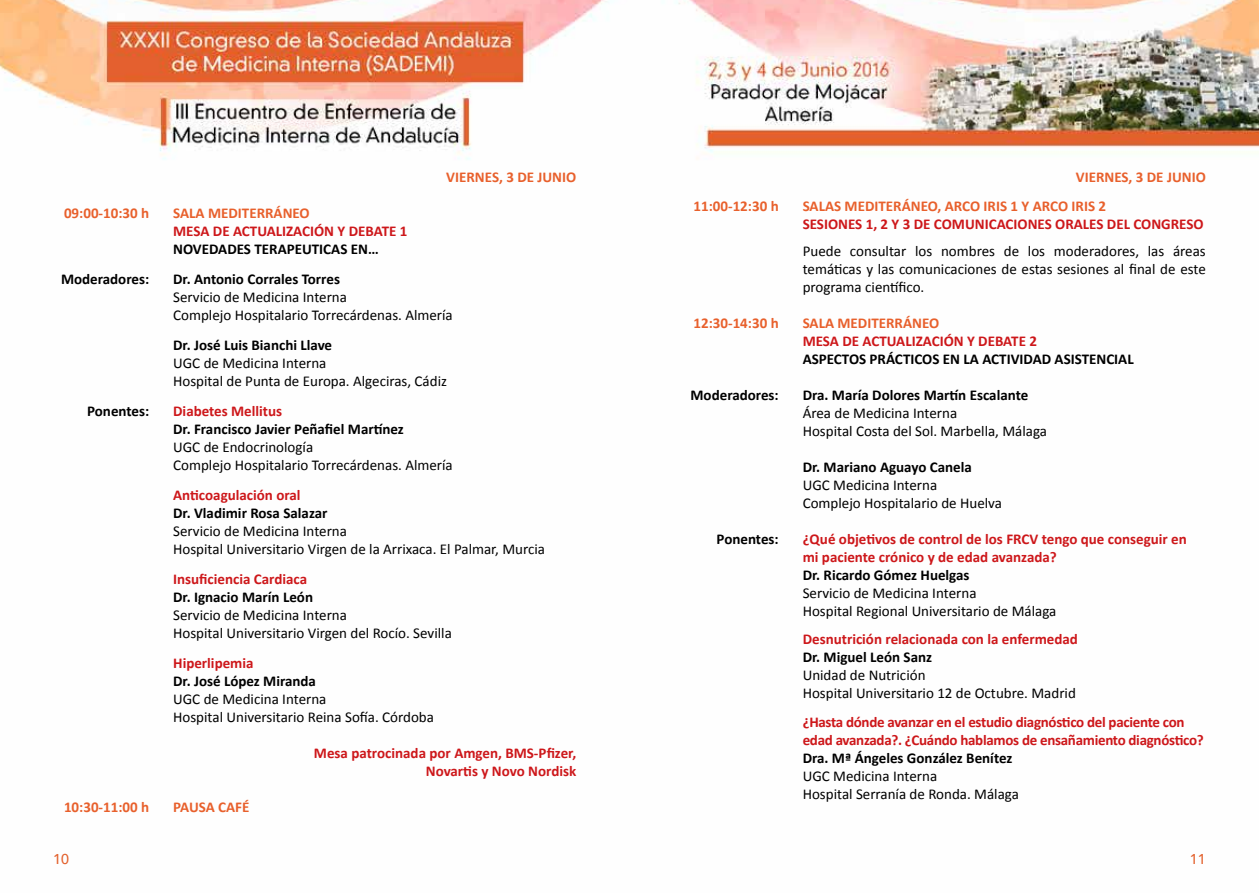
<style>
.page{position:relative;width:1259px;height:893px;background:#fff}
.page>*{position:absolute;margin:0;border:0;box-sizing:border-box;transform-origin:0 0}
.t1{font:15px/18px "Calibri";color:#000}
.t2{font:700 15px "Calibri";color:#000}
.t3{font:700 15px/18px "Calibri";color:#cd171a;text-align:right}
.t4{font:700 15px "Calibri";color:#e8602c}
.t5{font:700 15px/18px "Calibri";letter-spacing:-.02em;color:#cd171a}
.t6{font:500 14.25px "Avenir";color:#e3612d}
</style>
<div class="page">
<img style="left:0;top:0;width:1259px;height:160px">
<p class="t4" style="left:446px;top:168px;width:131px">VIERNES, 3 DE JUNIO</p>
<p class="t4" style="left:64px;top:204px;width:87px">09:00-10:30 h</p>
<p class="t4" style="left:173px;top:204px;width:138px">SALA MEDITERRÁNEO</p>
<p class="t3" style="left:173px;top:222px;width:236px">MESA DE ACTUALIZACIÓN Y DEBATE 1</p>
<p class="t2" style="left:173px;top:240px;width:207px">NOVEDADES TERAPEUTICAS EN…</p>
<p class="t2" style="left:61px;top:270px;width:90px">Moderadores:</p>
<p class="t2" style="left:173px;top:270px;width:168px">Dr. Antonio Corrales Torres</p>
<p class="t1" style="left:173px;top:288px;width:281px">Servicio de Medicina Interna<br>Complejo Hospitalario Torrecárdenas. Almería</p>
<p class="t2" style="left:173px;top:336px;width:160px">Dr. José Luis Bianchi Llave</p>
<p class="t1" style="left:173px;top:354px;width:275px">UGC de Medicina Interna<br>Hospital de Punta de Europa. Algeciras, Cádiz</p>
<p class="t2" style="left:87px;top:402px;width:64px">Ponentes:</p>
<p class="t3" style="left:173px;top:402px;width:110px">Diabetes Mellitus</p>
<p class="t2" style="left:173px;top:420px;width:232px">Dr. Francisco Javier Peñafiel Martínez</p>
<p class="t1" style="left:173px;top:438px;width:281px">UGC de Endocrinología<br>Complejo Hospitalario Torrecárdenas. Almería</p>
<p class="t3" style="left:173px;top:486px;width:129px">Anticoagulación oral</p>
<p class="t2" style="left:173px;top:504px;width:156px">Dr. Vladimir Rosa Salazar</p>
<p class="t1" style="left:173px;top:522px;width:373px">Servicio de Medicina Interna<br>Hospital Universitario Virgen de la Arrixaca. El Palmar, Murcia</p>
<p class="t3" style="left:173px;top:570px;width:135px">Insuficiencia Cardiaca</p>
<p class="t2" style="left:173px;top:588px;width:141px">Dr. Ignacio Marín León</p>
<p class="t1" style="left:173px;top:606px;width:280px">Servicio de Medicina Interna<br>Hospital Universitario Virgen del Rocío. Sevilla</p>
<p class="t3" style="left:173px;top:654px;width:82px">Hiperlipemia</p>
<p class="t2" style="left:173px;top:672px;width:144px">Dr. José López Miranda</p>
<p class="t1" style="left:173px;top:690px;width:262px">UGC de Medicina Interna<br>Hospital Universitario Reina Sofía. Córdoba</p>
<p class="t3" style="left:314px;top:744px;width:264px">Mesa patrocinada por Amgen, BMS-Pfizer,<br>Novartis y Novo Nordisk</p>
<p class="t4" style="left:64px;top:798px;width:87px">10:30-11:00 h</p>
<p class="t4" style="left:173px;top:798px;width:78px">PAUSA CAFÉ</p>
<p class="t4" style="left:1075px;top:168px;width:131px">VIERNES, 3 DE JUNIO</p>
<p class="t4" style="left:693px;top:196px;width:87px">11:00-12:30 h</p>
<p class="t4" style="left:802px;top:196px;width:305px">SALAS MEDITERÁNEO, ARCO IRIS 1 Y ARCO IRIS 2</p>
<p class="t3" style="left:802px;top:215px;width:402px">SESIONES 1, 2 Y 3 DE COMUNICACIONES ORALES DEL CONGRESO</p>
<p class="t1" style="left:802px;top:242px;width:405px;text-align:justify">Puede consultar los nombres de los moderadores, las áreas temáticas y las comunicaciones de estas sesiones al final de este programa científico.</p>
<p class="t4" style="left:693px;top:313px;width:87px">12:30-14:30 h</p>
<p class="t4" style="left:802px;top:313px;width:138px">SALA MEDITERRÁNEO</p>
<p class="t3" style="left:802px;top:332px;width:236px">MESA DE ACTUALIZACIÓN Y DEBATE 2</p>
<p class="t2" style="left:802px;top:349px;width:332px">ASPECTOS PRÁCTICOS EN LA ACTIVIDAD ASISTENCIAL</p>
<p class="t2" style="left:690px;top:385px;width:90px">Moderadores:</p>
<p class="t2" style="left:802px;top:385px;width:227px">Dra. María Dolores Martín Escalante</p>
<p class="t1" style="left:802px;top:404px;width:246px">Área de Medicina Interna<br>Hospital Costa del Sol. Marbella, Málaga</p>
<p class="t2" style="left:802px;top:457px;width:171px">Dr. Mariano Aguayo Canela</p>
<p class="t1" style="left:802px;top:476px;width:201px">UGC Medicina Interna<br>Complejo Hospitalario de Huelva</p>
<p class="t2" style="left:716px;top:529px;width:64px">Ponentes:</p>
<p class="t3" style="left:802px;top:530px;width:386px;text-align:left">¿Qué objetivos de control de los FRCV tengo que conseguir en mi paciente crónico y de edad avanzada?</p>
<p class="t2" style="left:802px;top:565px;width:168px">Dr. Ricardo Gómez Huelgas</p>
<p class="t1" style="left:802px;top:584px;width:255px">Servicio de Medicina Interna<br>Hospital Regional Universitario de Málaga</p>
<p class="t3" style="left:802px;top:630px;width:277px">Desnutrición relacionada con la enfermedad</p>
<p class="t2" style="left:802px;top:648px;width:131px">Dr. Miguel León Sanz</p>
<p class="t1" style="left:802px;top:666px;width:275px">Unidad de Nutrición<br>Hospital Universitario 12 de Octubre. Madrid</p>
<p class="t5" style="left:802px;top:713px;width:402px">¿Hasta dónde avanzar en el estudio diagnóstico del paciente con edad avanzada?. ¿Cuándo hablamos de ensañamiento diagnóstico?</p>
<p class="t2" style="left:802px;top:748px;width:211px">Dra. Mª Ángeles González Benítez</p>
<p class="t1" style="left:802px;top:767px;width:218px">UGC Medicina Interna<br>Hospital Serranía de Ronda. Málaga</p>
<p class="t6" style="left:53px;top:846px;width:17px">10</p>
<p class="t6" style="left:1190px;top:846px;width:17px">11</p>
</div>
